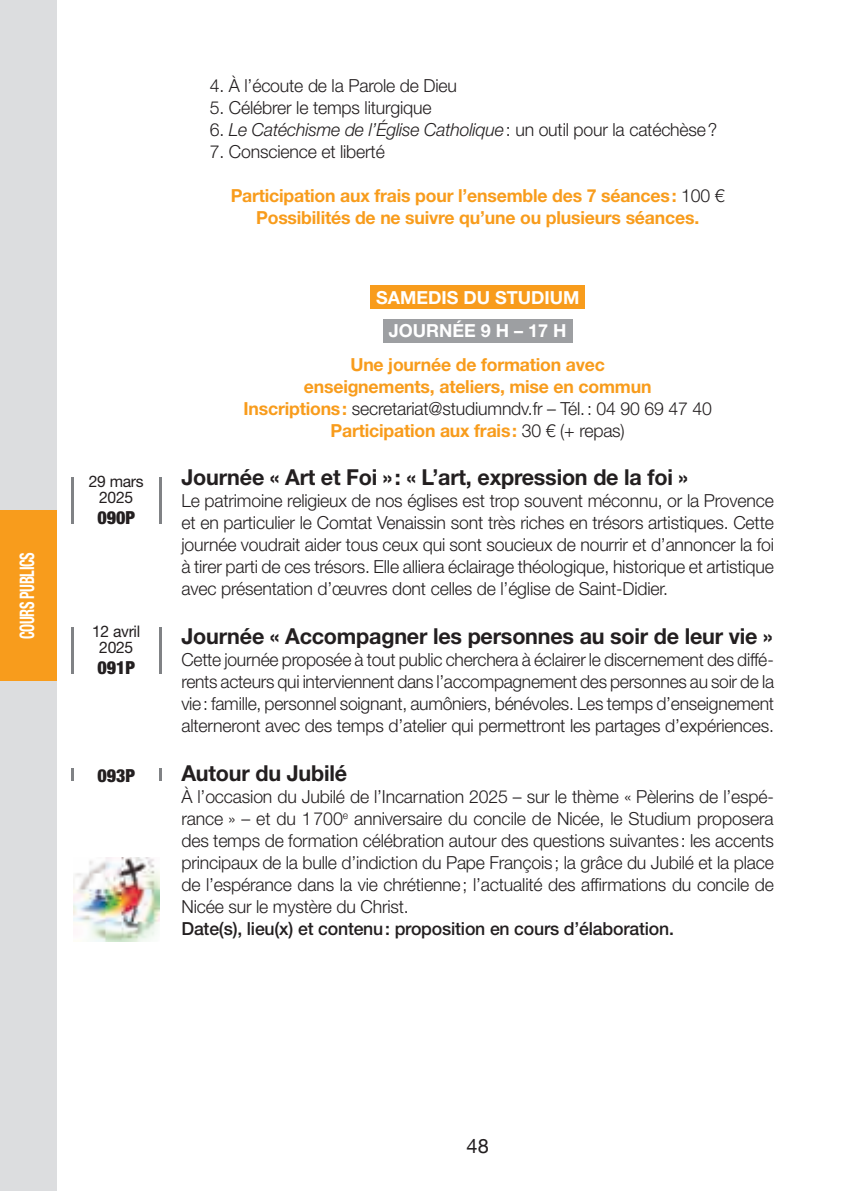
<style>
.page{position:relative;width:842px;height:1191px;background:#fff}
.page>*{position:absolute;margin:0;border:0;box-sizing:border-box;transform-origin:0 0}
.t1{font:700 22px "Helvetica Neue LT Std";letter-spacing:-.01em;color:#231f20}
.t2{font:700 condensed 20px "Helvetica Neue LT Std";letter-spacing:-.025em;color:#fff;scale:.72 1}
.t3{font:20px "Helvetica Neue";color:#231f20}
.t4{font:300 18px/22px "Helvetica Neue LT Std";letter-spacing:-.01em;color:#231f20;text-align:justify}
.t5{font:700 18px/22px "Helvetica Neue LT Std";letter-spacing:-.01em;color:#f89c1c;text-align:center}
.t6{font:italic 300 18px "Helvetica Neue LT Std";letter-spacing:-.01em;color:#231f20}
.t7{font:500 18px "Helvetica Neue LT Std";letter-spacing:-.01em;color:#231f20}
.t8{font:700 18px/33.4px "Helvetica Neue LT Std";color:#fff;text-align:center}
.t9{font:900 condensed 18px "Helvetica Neue LT Std";color:#231f20}
.t10{font:16px/16px "Helvetica Neue LT Std";letter-spacing:-.02em;color:#231f20;text-align:center}
.s1{font-style:normal}
.s2{font-weight:300;color:#231f20}
</style>
<div class="page">
<div style="left:0;top:0;width:57px;height:1191px;background:#dcdddf"></div>
<div style="left:0;top:510px;width:57px;height:170px;background:#f89c1c"></div>
<div style="left:370px;top:285px;width:215px;height:24px;background:#f89c1c"></div>
<div style="left:383px;top:319px;width:189px;height:23px;background:#9d9fa2"></div>
<hr style="left:71px;top:477px;width:2px;height:46px;background:#808285">
<hr style="left:159px;top:477px;width:2px;height:46px;background:#808285">
<hr style="left:71px;top:627px;width:2px;height:47px;background:#808285">
<hr style="left:159px;top:627px;width:2px;height:47px;background:#808285">
<svg style="left:71px;top:769px;width:2px;height:12px"></svg>
<svg style="left:159px;top:769px;width:2px;height:12px"></svg>
<img style="left:74px;top:857px;width:85px;height:84px">
<p class="t2" style="left:15px;top:639px;width:122px;rotate:-90deg">COURS PUBLICS</p>
<p class="t10" style="left:89px;top:472px;width:56px">29 mars<br>2025</p>
<p class="t9" style="left:97px;top:506px;width:39px">090P</p>
<p class="t10" style="left:92px;top:623px;width:50px">12 avril<br>2025</p>
<p class="t9" style="left:97px;top:657px;width:39px">091P</p>
<p class="t9" style="left:97px;top:764px;width:39px">093P</p>
<p class="t4" style="left:210px;top:74px;width:249px">4. À l’écoute de la Parole de Dieu</p>
<p class="t4" style="left:210px;top:96px;width:223px">5. Célébrer le temps liturgique</p>
<p class="t6" style="left:210px;top:119px;width:509px"><span class="s1">6.</span> Le Catéchisme de l’Église Catholique<span class="s1">: un outil pour la catéchèse?</span></p>
<p class="t4" style="left:210px;top:140px;width:177px">7. Conscience et liberté</p>
<p class="t5" style="left:231px;top:184px;width:495px">Participation aux frais pour l’ensemble des 7 séances: <span class="s2">100 €<br></span>Possibilités de ne suivre qu’une ou plusieurs séances.</p>
<p class="t8" style="left:376px;top:280px;width:205px">SAMEDIS DU STUDIUM<br>JOURNÉE 9 H – 17 H</p>
<p class="t5" style="left:243px;top:353px;width:470px">Une journée de formation avec<br>enseignements, ateliers, mise en commun<br>Inscriptions: <span class="s2">secretariat@studiumndv.fr – Tél.: 04 90 69 47 40<br></span>Participation aux frais: <span class="s2">30 € (+ repas)</span></p>
<p class="t1" style="left:181px;top:464px;width:508px">Journée « Art et Foi »: « L’art, expression de la foi »</p>
<p class="t4" style="left:181px;top:489px;width:594px">Le patrimoine religieux de nos églises est trop souvent méconnu, or la Provence et en particulier le Comtat Venaissin sont très riches en trésors artistiques. Cette journée voudrait aider tous ceux qui sont soucieux de nourrir et d’annoncer la foi à tirer parti de ces trésors. Elle alliera éclairage théologique, historique et artistique avec présentation d’œuvres dont celles de l’église de Saint-Didier.</p>
<p class="t1" style="left:181px;top:622px;width:593px">Journée « Accompagner les personnes au soir de leur vie »</p>
<p class="t4" style="left:181px;top:648px;width:594px">Cette journée proposée à tout public cherchera à éclairer le discernement des diffé&shy;rents acteurs qui interviennent dans l’accompagnement des personnes au soir de la vie: famille, personnel soignant, aumôniers, bénévoles. Les temps d’enseignement alterneront avec des temps d’atelier qui permettront les partages d’expériences.</p>
<p class="t1" style="left:181px;top:759px;width:167px">Autour du Jubilé</p>
<p class="t4" style="left:181px;top:785px;width:594px">À l’occasion du Jubilé de l’Incarnation 2025 – sur le thème « Pèlerins de l’espé&shy;rance » – et du 1700<sup>e</sup> anniversaire du concile de Nicée, le Studium proposera des temps de formation célébration autour des questions suivantes: les accents principaux de la bulle d’indiction du Pape François; la grâce du Jubilé et la place de l’espérance dans la vie chrétienne; l’actualité des affirmations du concile de Nicée sur le mystère du Christ.</p>
<p class="t7" style="left:181px;top:917px;width:494px">Date(s), lieu(x) et contenu: proposition en cours d’élaboration.</p>
<p class="t3" style="left:467px;top:1131px;width:24px">48</p>
</div>
